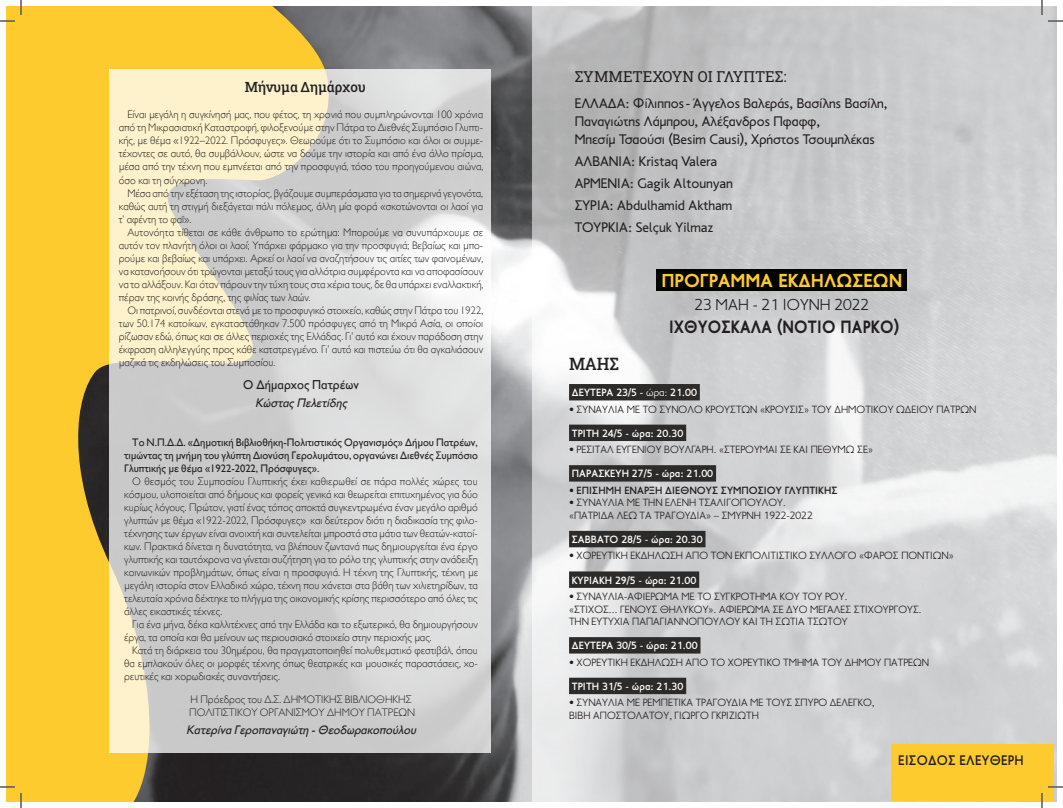
<style>
.page{position:relative;width:1063px;height:808px;background:#fff}
.page>*{position:absolute;margin:0;border:0;box-sizing:border-box;transform-origin:0 0}
.t1{font:700 19px "PF Transport";color:#fecb2f}
.t2{font:700 18px "PF Transport";letter-spacing:.01em;color:#231f20;scale:.9 1}
.Paragraph_Style_1{font:500 17px "Roboto Slab";color:#231f20;scale:.96 1}
.t3{font:300 16px "PF Transport";color:#231f20}
.t4{font:15px "Roboto Slab";color:#231f20}
.t5{font:14px "PF Transport";color:#231f20}
.t6{font:500 14px "PF Transport";letter-spacing:.01em;color:#231f20;scale:.95 1}
.Paragraph_Style_1-2{font:500 14px "Roboto Slab";color:#231f20;scale:.96 1}
.Paragraph_Style_1-3{font:13px "CF Jeckyl";color:#231f20;scale:.96 1}
.Paragraph_Style_1-4{font:italic 12.5px "CF Jeckyl";color:#231f20;scale:.96 1}
.Paragraph_Style_1-5{font:300 11px/13px "CF Jeckyl";color:#231f20;text-align:justify;scale:.96 1}
.Paragraph_Style_1-6{font:11px/13px "CF Jeckyl";color:#231f20;text-align:justify;scale:.96 1}
.t7{font:300 10.6px "PF Transport";color:#231f20}
.t8{font:500 10.6px "PF Transport";color:#fff}
.t9{font:500 10.6px "PF Transport";color:#231f20}
.s1{font-weight:300}
</style>
<div class="page">
<img style="left:339px;top:7px;width:717px;height:794px">
<svg style="left:7px;top:7px;width:332px;height:794px;background:#dfb430"></svg>
<svg style="left:110px;top:69px;width:381px;height:683px;background:#dbd9d2"></svg>
<div style="left:569px;top:384px;width:131px;height:16px;background:#2c2b2a"></div>
<div style="left:569px;top:424px;width:117px;height:17px;background:#2c2b2a"></div>
<div style="left:569px;top:465px;width:147px;height:16px;background:#2c2b2a"></div>
<div style="left:569px;top:530px;width:136px;height:17px;background:#2c2b2a"></div>
<div style="left:569px;top:571px;width:130px;height:16px;background:#2c2b2a"></div>
<div style="left:569px;top:637px;width:131px;height:16px;background:#2c2b2a"></div>
<div style="left:569px;top:677px;width:117px;height:17px;background:#2c2b2a"></div>
<div style="left:656px;top:269px;width:251px;height:21px;background:#040503"></div>
<div style="left:891px;top:744px;width:162px;height:57px;background:#fecb2f"></div>
<svg style="left:0;top:0;width:22px;height:22px"></svg>
<svg style="left:0;top:786px;width:22px;height:21px"></svg>
<svg style="left:1041px;top:0;width:21px;height:22px"></svg>
<svg style="left:1041px;top:786px;width:21px;height:21px"></svg>
<p class="Paragraph_Style_1-2" style="left:245px;top:78px;width:128px">Μήνυμα Δημάρχου</p>
<p class="Paragraph_Style_1-5" style="left:119px;top:108px;width:381px;text-indent:9px">Είναι μεγάλη η συγκίνησή μας, που φέτος, τη χρονιά που συμπληρώνονται 100 χρόνια από τη Μικρασιατική Καταστροφή, φιλοξενούμε στην Πάτρα το Διεθνές Συμπόσιο Γλυπτι&shy;κής, με θέμα «1922–2022. Πρόσφυγες». Θεωρούμε ότι το Συμπόσιο και όλοι οι συμμε&shy;τέχοντες σε αυτό, θα συμβάλλουν, ώστε να δούμε την ιστορία και από ένα άλλο πρίσμα, μέσα από την τέχνη που εμπνέεται από την προσφυγιά, τόσο του προηγούμενου αιώνα, όσο και τη σύγχρονη.</p>
<p class="Paragraph_Style_1-5" style="left:119px;top:186px;width:381px;text-indent:9px">Μέσα από την εξέταση της ιστορίας, βγάζουμε συμπεράσματα για τα σημερινά γεγονότα, καθώς αυτή τη στιγμή διεξάγεται πάλι πόλεμος, άλλη μία φορά «σκοτώνονται οι λαοί για τ’ αφέντη το φαΐ».</p>
<p class="Paragraph_Style_1-5" style="left:119px;top:225px;width:381px;text-indent:9px">Αυτονόητα τίθεται σε κάθε άνθρωπο το ερώτημα: Μπορούμε να συνυπάρχουμε σε αυτόν τον πλανήτη όλοι οι λαοί; Υπάρχει φάρμακο για την προσφυγιά; Βεβαίως και μπο&shy;ρούμε και βεβαίως και υπάρχει. Αρκεί οι λαοί να αναζητήσουν τις αιτίες των φαινομένων, να κατανοήσουν ότι τρώγονται μεταξύ τους για αλλότρια συμφέροντα και να αποφασίσουν να το αλλάξουν. Και όταν πάρουν την τύχη τους στα χέρια τους, δε θα υπάρχει εναλλακτική, πέραν της κοινής δράσης, της φιλίας των λαών.</p>
<p class="Paragraph_Style_1-5" style="left:119px;top:303px;width:381px;text-indent:9px">Οι πατρινοί, συνδέονται στενά με το προσφυγικό στοιχείο, καθώς στην Πάτρα του 1922, των 50.174 κατοίκων, εγκαταστάθηκαν 7.500 πρόσφυγες από τη Μικρά Ασία, οι οποίοι ρίζωσαν εδώ, όπως και σε άλλες περιοχές της Ελλάδας. Γι’ αυτό και έχουν παράδοση στην έκφραση αλληλεγγύης προς κάθε κατατρεγμένο. Γι’ αυτό και πιστεύω ότι θα αγκαλιάσουν μαζικά τις εκδηλώσεις του Συμποσίου.</p>
<p class="Paragraph_Style_1-3" style="left:243px;top:377px;width:122px">Ο Δήμαρχος Πατρέων</p>
<p class="Paragraph_Style_1-4" style="left:255px;top:395px;width:100px">ΚώσταςΠελετίδης</p>
<p class="Paragraph_Style_1-6" style="left:124px;top:435px;width:370px;text-indent:8px">Το Ν.Π.Δ.Δ. «Δημοτική Βιβλιοθήκη-Πολιτιστικός Οργανισμός» Δήμου Πατρέων, τιμώντας τη μνήμη του γλύπτη Διονύση Γερολυμάτου, οργανώνει Διεθνές Συμπόσιο Γλυπτικής με θέμα «1922-2022, Πρόσφυγες».</p>
<p class="Paragraph_Style_1-5" style="left:124px;top:474px;width:370px;text-indent:8px">Ο θεσμός του Συμποσίου Γλυπτικής έχει καθιερωθεί σε πάρα πολλές χώρες του κόσμου, υλοποιείται από δήμους και φορείς γενικά και θεωρείται επιτυχημένος για δύο κυρίως λόγους. Πρώτον, γιατί ένας τόπος αποκτά συγκεντρωμένα έναν μεγάλο αριθμό γλυπτών με θέμα «1922-2022, Πρόσφυγες» και δεύτερον διότι η διαδικασία της φιλο&shy;τέχνησης των έργων είναι ανοιχτή και συντελείται μπροστά στα μάτια των θεατών-κατοί&shy;κων. Πρακτικά δίνεται η δυνατότητα, να βλέπουν ζωντανά πως δημιουργείται ένα έργο γλυπτικής και ταυτόχρονα να γίνεται συζήτηση για το ρόλο της γλυπτικής στην ανάδειξη κοινωνικών προβλημάτων, όπως είναι η προσφυγιά. Η τέχνη της Γλυπτικής, τέχνη με μεγάλη ιστορία στον Ελλαδικό χώρο, τέχνη που χάνεται στα βάθη των χιλιετηρίδων, τα τελευταία χρόνια δέχτηκε το πλήγμα της οικονομικής κρίσης περισσότερο από όλες τις άλλες εικαστικές τέχνες.</p>
<p class="Paragraph_Style_1-5" style="left:124px;top:617px;width:370px;text-indent:8px">Για ένα μήνα, δέκα καλλιτέχνες από την Ελλάδα και το εξωτερικό, θα δημιουργήσουν έργα, τα οποία και θα μείνουν ως περιουσιακό στοιχείο στην περιοχής μας.</p>
<p class="Paragraph_Style_1-5" style="left:124px;top:643px;width:370px;text-indent:8px">Κατά τη διάρκεια του 30ημέρου, θα πραγματοποιηθεί πολυθεματικό φεστιβάλ, όπου θα εμπλακούν όλες οι μορφές τέχνης όπως θεατρικές και μουσικές παραστάσεις, χο&shy;ρευτικές και χορωδιακές συναντήσεις.</p>
<p class="Paragraph_Style_1-5" style="left:190px;top:692px;width:232px">Η Πρόεδρος του Δ.Σ. ΔΗΜΟΤΙΚΗΣ ΒΙΒΛΙΟΘΗΚΗΣ</p>
<p class="Paragraph_Style_1-5" style="left:189px;top:705px;width:237px">ΠΟΛΙΤΙΣΤΙΚΟΥ ΟΡΓΑΝΙΣΜΟΥ ΔΗΜΟΥ ΠΑΤΡΕΩΝ</p>
<p class="Paragraph_Style_1-4" style="left:186px;top:722px;width:244px">Κατερίνα Γεροπαναγιώτη -Θεοδωρακοπούλου</p>
<p class="t4" style="left:574px;top:66px;width:213px">ΣΥΜΜΕΤΕΧΟΥΝ ΟΙ ΓΛΥΠΤΕΣ:</p>
<p class="t5" style="left:574px;top:95px;width:314px">ΕΛΛΑΔΑ: Φίλιππος - Άγγελος Βαλεράς, Βασίλης Βασίλη,</p>
<p class="t5" style="left:574px;top:113px;width:247px">Παναγιώτης Λάμπρου, Αλέξανδρος Πφαφφ,</p>
<p class="t5" style="left:574px;top:131px;width:301px">Μπεσίμ Τσαούσι (Besim Causi), Χρήστος Τσουμπλέκας</p>
<p class="t5" style="left:574px;top:153px;width:144px">ΑΛΒΑΝΙΑ: Kristaq Valera</p>
<p class="t5" style="left:574px;top:175px;width:160px">ΑΡΜΕΝΙΑ: Gagik Altounyan</p>
<p class="t5" style="left:574px;top:197px;width:159px">ΣΥΡΙΑ: Abdulhamid Aktham</p>
<p class="t5" style="left:574px;top:219px;width:140px">ΤΟΥΡΚΊΑ: Selçuk Yilmaz</p>
<p class="t1" style="left:661px;top:269px;width:242px">ΠΡΟΓΡΑΜΜΑ ΕΚΔΗΛΩΣΕΩΝ</p>
<p class="t3" style="left:694px;top:295px;width:176px">23 MAH - 21 IOYNH 2022</p>
<p class="t2" style="left:669px;top:316px;width:257px">ΙΧΘΥΟΣΚΑΛΑ (ΝΟΤΙΟ ΠΑΡΚΟ)</p>
<p class="Paragraph_Style_1" style="left:569px;top:352px;width:54px">ΜΑΗΣ</p>
<p class="t8" style="left:572px;top:386px;width:127px">ΔΕΥΤΕΡΑ 23/5 - <span class="s1">ώρα:</span> 21.00</p>
<p class="t7" style="left:569px;top:403px;width:409px">• ΣΥΝΑΥΛΙΑ ΜΕ TO ΣΥΝΟΛΟ ΚΡΟΥΣΤΩΝ «ΚΡΟΥΣΙΣ» ΤΟΥ ΔΗΜΟΤΙΚΟΥ ΩΔΕΙΟΥ ΠΑΤΡΩΝ</p>
<p class="t8" style="left:572px;top:427px;width:113px">ΤΡΙΤΗ 24/5 - ώρα: 20.30</p>
<p class="t7" style="left:569px;top:443px;width:305px">• ΡΕΣΙΤΑΛ ΕΥΓΕΝΙΟΥ ΒΟΥΛΓΑΡΗ. «ΣΤΕΡΟΎΜΑΙ ΣΕ ΚΑΙ ΠΕΘΥΜΏ ΣΕ»</p>
<p class="t8" style="left:572px;top:467px;width:143px">ΠΑΡΑΣΚΕΥΗ 27/5 - ώρα: 21.00</p>
<p class="t9" style="left:569px;top:484px;width:270px"><span class="s1">•</span> ΕΠΙΣΗΜΗ ΕΝΑΡΞΗ ΔΙΕΘΝΟΥΣ ΣΥΜΠΟΣΙΟΥ ΓΛΥΠΤΙΚΗΣ</p>
<p class="t7" style="left:569px;top:496px;width:218px">• ΣΥΝΑΥΛΙΑ ΜΕ ΤΗΝ ΕΛΕΝΗ ΤΣΑΛΙΓΟΠΟΥΛΟΥ.</p>
<p class="t7" style="left:569px;top:509px;width:245px">«ΠΑΤΡΙΔΑ ΛΕΩ ΤΑ ΤΡΑΓΟΥΔΙΑ» – ΣΜΥΡΝΗ 1922-2022</p>
<p class="t8" style="left:572px;top:533px;width:132px">ΣΑΒΒΑΤΟ 28/5 - ώρα: 20.30</p>
<p class="t7" style="left:569px;top:549px;width:386px">• ΧΟΡΕΥΤΙΚΗ ΕΚΔΗΛΩΣΗ ΑΠΟ ΤΟΝ ΕΚΠΟΛΙΤΙΣΤΙΚΟ ΣΥΛΛΟΓΟ «ΦΑΡΟΣ ΠΟΝΤΙΩΝ»</p>
<p class="t8" style="left:572px;top:573px;width:126px">ΚΥΡΙΑΚΗ 29/5 - ώρα: 21.00</p>
<p class="t7" style="left:569px;top:590px;width:280px">• ΣΥΝΑΥΛΙΑ-ΑΦΙΕΡΩΜΑ ΜΕ ΤΟ ΣΥΓΚΡΟΤΗΜΑ ΚΟΥ ΤΟΥ ΡΟΥ.</p>
<p class="t7" style="left:569px;top:602px;width:354px">«ΣΤΙΧΟΣ... ΓΕΝΟΥΣ ΘΗΛΥΚΟΥ». ΑΦΙΕΡΩΜΑ ΣΕ ΔΥΟ ΜΕΓΑΛΕΣ ΣΤΙΧΟΥΡΓΟΥΣ.</p>
<p class="t7" style="left:569px;top:615px;width:280px">ΤΗΝ ΕΥΤΥΧΙΑ ΠΑΠΑΓΙΑΝΝΟΠΟΥΛΟΥ ΚΑΙ ΤΗ ΣΩΤΙΑ ΤΣΩΤΟΥ</p>
<p class="t8" style="left:572px;top:639px;width:127px">ΔΕΥΤΕΡΑ 30/5 - ώρα: 21.00</p>
<p class="t7" style="left:569px;top:656px;width:361px">• ΧΟΡΕΥΤΙΚΗ ΕΚΔΗΛΩΣΗ ΑΠΟ ΤΟ ΧΟΡΕΥΤΙΚΟ ΤΜΗΜΑ ΤΟΥ ΔΗΜΟΥ ΠΑΤΡΕΩΝ</p>
<p class="t8" style="left:572px;top:680px;width:113px">ΤΡΙΤΗ 31/5 - ώρα: 21.30</p>
<p class="t7" style="left:569px;top:696px;width:307px">• ΣΥΝΑΥΛΙΑ ΜΕ ΡΕΜΠΕΤΙΚΑ ΤΡΑΓΟΥΔΙΑ ΜΕ ΤΟΥΣ ΣΠΥΡΟ ΔΕΛΕΓΚΟ,</p>
<p class="t7" style="left:569px;top:709px;width:191px">ΒΙΒΗ ΑΠΟΣΤΟΛΑΤΟΥ, ΓΙΩΡΓΟ ΓΚΡΙΖΙΩΤΗ</p>
<p class="t6" style="left:898px;top:751px;width:134px">ΕΙΣΟΔΟΣ ΕΛΕΥΘΕΡΗ</p>
</div>
